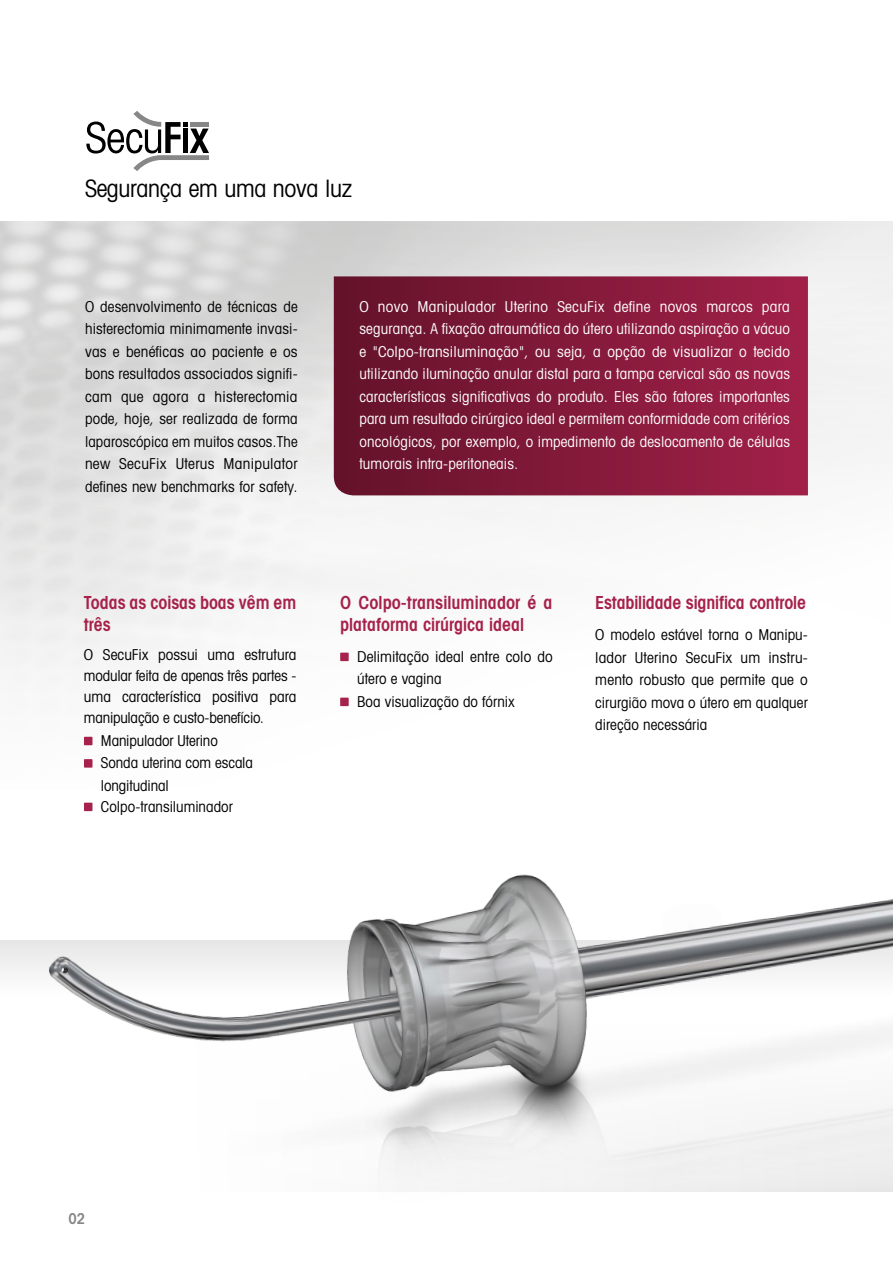
<style>
.page{position:relative;width:893px;height:1263px;background:#fff}
.page>*{position:absolute;margin:0;border:0;box-sizing:border-box;transform-origin:0 0}
.t1{font:condensed 24px "Avant Garde";letter-spacing:-.015em;color:#000}
.t2{font:600 condensed 18px/21.6px "Avant Garde";color:#a6214b}
.t3{font:condensed 15px/22.5px "Avant Garde";color:#000;text-align:justify}
.t4{font:condensed 15px/22.5px "Avant Garde";letter-spacing:.01em;color:#fff;text-align:justify}
.t5{font:600 condensed 15px "Avant Garde";color:#878787}
</style>
<div class="page">
<div style="left:0;top:940px;width:893px;height:72px;background:linear-gradient(to bottom,#e7e7e7,#fff)"></div>
<svg style="left:334px;top:276px;width:474px;height:219px;background:#831939"></svg>
<div style="left:340px;top:653px;width:9px;height:8px;background:#a6214b"></div>
<img style="left:32px;top:689px;width:861px;height:503px">
<svg style="left:86px;top:111px;width:123px;height:60px"></svg>
<div style="left:84px;top:737px;width:8px;height:8px;background:#a6214b"></div>
<h1 class="t1" style="left:85px;top:173px;width:269px">Segurança em uma nova luz</h1>
<p class="t3" style="left:85px;top:295px;width:214px">O desenvolvimento de técnicas de histerectomia minimamente invasi&shy;vas e benéficas ao paciente e os bons resultados associados signifi&shy;cam que agora a histerectomia pode, hoje, ser realizada de forma laparoscópica em muitos casos.The new SecuFix Uterus Manipulator defines new benchmarks for safety.</p>
<p class="t4" style="left:359px;top:295px;width:432px">O novo Manipulador Uterino SecuFix define novos marcos para segurança. A fixação atraumática do útero utilizando aspiração a vácuo e "Colpo-transiluminação", ou seja, a opção de visualizar o tecido utilizando iluminação anular distal para a tampa cervical são as novas características significativas do produto. Eles são fatores importantes para um resultado cirúrgico ideal e permitem conformidade com critérios oncológicos, por exemplo, o impedimento de deslocamento de células tumorais intra-peritoneais.</p>
<p class="t2" style="left:84px;top:592px;width:214px">Todas as coisas boas vêm em três</p>
<p class="t3" style="left:84px;top:643px;width:214px;line-height:21px">O SecuFix possui uma estrutura modular feita de apenas três partes - uma característica positiva para manipulação e custo-benefício.</p>
<p class="t3" style="left:101px;top:729px;width:153px;text-align:left">Manipulador Uterino<br>Sonda uterina com escala longitudinal</p>
<p class="t3" style="left:101px;top:795px;width:134px">Colpo-transiluminador</p>
<p class="t2" style="left:340px;top:592px;width:214px">O Colpo-transiluminador é a plataforma cirúrgica ideal</p>
<p class="t3" style="left:357px;top:645px;width:197px;text-align:left">Delimitação ideal entre colo do útero e vagina<br>Boa visualização do fórnix</p>
<p class="t2" style="left:595px;top:592px;width:212px">Estabilidade significa controle</p>
<p class="t3" style="left:595px;top:623px;width:214px">O modelo estável torna o Manipu&shy;lador Uterino SecuFix um instru&shy;mento robusto que permite que o cirurgião mova o útero em qualquer direção necessária</p>
<p class="t5" style="left:68px;top:1209px;width:18px">02</p>
</div>
